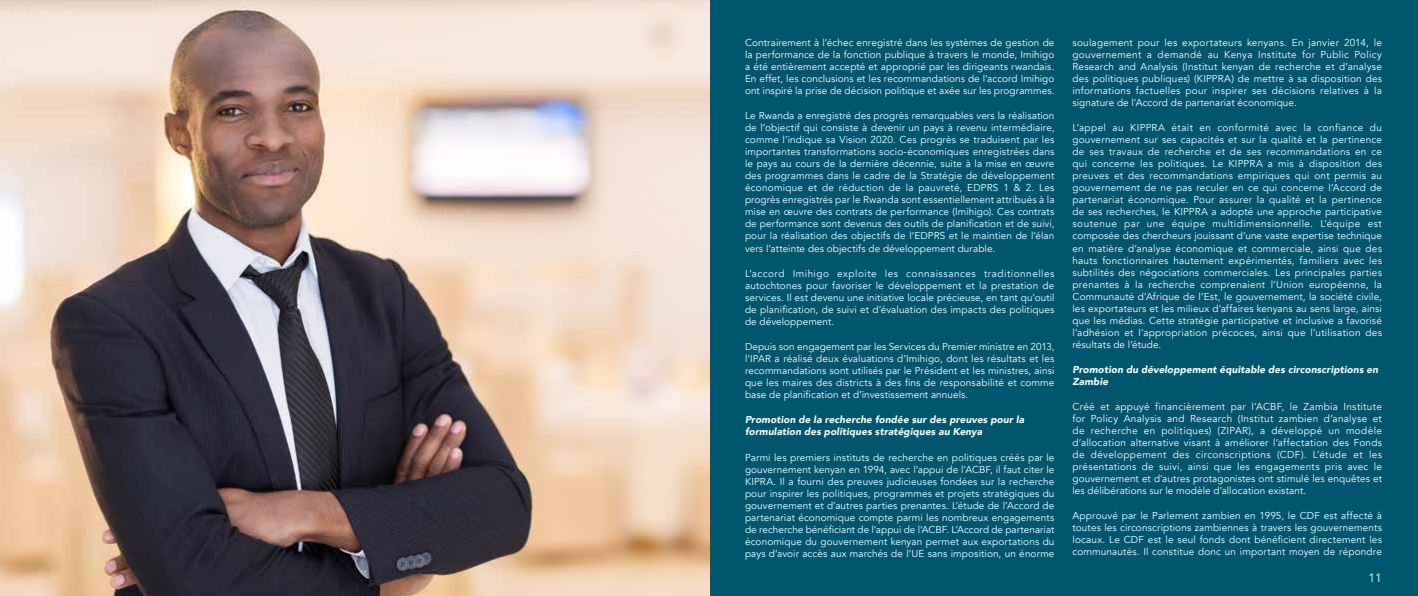
<style>
.page{position:relative;width:1418px;height:596px;background:#fff}
.page>*{position:absolute;margin:0;border:0;box-sizing:border-box;transform-origin:0 0}
.t1{font:12px "Avenir";color:#fff}
.t2{font:10px/12px "Avenir";letter-spacing:.01em;color:#fff;text-align:justify}
.t3{font:italic 900 10px/12px "Avenir";letter-spacing:.01em;color:#fff}
</style>
<div class="page">
<div style="left:709px;top:0;width:708px;height:595px;background:#00556f"></div>
<img style="left:0;top:0;width:709px;height:595px">
<p class="t2" style="left:745px;top:37px;width:311px">Contrairement à l’échec enregistré dans les systèmes de gestion de la performance de la fonction publique à travers le monde, Imihigo a été entièrement accepté et approprié par les dirigeants rwandais.<br>En effet, les conclusions et les recommandations de l’accord Imihigo ont inspiré la prise de décision politique et axée sur les programmes.</p>
<p class="t2" style="left:745px;top:110px;width:311px">Le Rwanda a enregistré des progrès remarquables vers la réalisation de l’objectif qui consiste à devenir un pays à revenu intermédiaire, comme l’indique sa Vision 2020. Ces progrès se traduisent par les importantes transformations socio-économiques enregistrées dans le pays au cours de la dernière décennie, suite à la mise en œuvre des programmes dans le cadre de la Stratégie de développement économique et de réduction de la pauvreté, EDPRS 1 &amp; 2. Les progrès enregistrés par le Rwanda sont essentiellement attribués à la mise en œuvre des contrats de performance (Imihigo). Ces contrats de performance sont devenus des outils de planification et de suivi, pour la réalisation des objectifs de l’EDPRS et le maintien de l’élan vers l’atteinte des objectifs de développement durable.</p>
<p class="t2" style="left:745px;top:267px;width:311px">L’accord Imihigo exploite les connaissances traditionnelles autochtones pour favoriser le développement et la prestation de services. Il est devenu une initiative locale précieuse, en tant qu’outil de planification, de suivi et d’évaluation des impacts des politiques de développement.</p>
<p class="t2" style="left:745px;top:340px;width:311px">Depuis son engagement par les Services du Premier ministre en 2013, l’IPAR a réalisé deux évaluations d’Imihigo, dont les résultats et les recommandations sont utilisés par le Président et les ministres, ainsi que les maires des districts à des fins de responsabilité et comme base de planification et d’investissement annuels.</p>
<p class="t3" style="left:745px;top:413px;width:281px">Promotion de la recherche fondée sur des preuves pour la formulation des politiques stratégiques au Kenya</p>
<p class="t2" style="left:745px;top:451px;width:311px">Parmi les premiers instituts de recherche en politiques créés par le gouvernement kenyan en 1994, avec l’appui de l’ACBF, il faut citer le KIPRA. Il a fourni des preuves judicieuses fondées sur la recherche pour inspirer les politiques, programmes et projets stratégiques du gouvernement et d’autres parties prenantes. L’étude de l’Accord de partenariat économique compte parmi les nombreux engagements de recherche bénéficiant de l’appui de l’ACBF. L’Accord de partenariat économique du gouvernement kenyan permet aux exportations du pays d’avoir accès aux marchés de l’UE sans imposition, un énorme</p>
<p class="t2" style="left:1072px;top:37px;width:311px">soulagement pour les exportateurs kenyans. En janvier 2014, le gouvernement a demandé au Kenya Institute for Public Policy Research and Analysis (Institut kenyan de recherche et d’analyse des politiques publiques) (KIPPRA) de mettre à sa disposition des informations factuelles pour inspirer ses décisions relatives à la signature de l’Accord de partenariat économique.</p>
<p class="t2" style="left:1072px;top:122px;width:311px">L’appel au KIPPRA était en conformité avec la confiance du gouvernement sur ses capacités et sur la qualité et la pertinence de ses travaux de recherche et de ses recommandations en ce qui concerne les politiques. Le KIPPRA a mis à disposition des preuves et des recommandations empiriques qui ont permis au gouvernement de ne pas reculer en ce qui concerne l’Accord de partenariat économique. Pour assurer la qualité et la pertinence de ses recherches, le KIPPRA a adopté une approche participative soutenue par une équipe multidimensionnelle. L’équipe est composée des chercheurs jouissant d’une vaste expertise technique en matière d’analyse économique et commerciale, ainsi que des hauts fonctionnaires hautement expérimentés, familiers avec les subtilités des négociations commerciales. Les principales parties prenantes à la recherche comprenaient l’Union européenne, la Communauté d’Afrique de l’Est, le gouvernement, la société civile, les exportateurs et les milieux d’affaires kenyans au sens large, ainsi que les médias. Cette stratégie participative et inclusive a favorisé l’adhésion et l’appropriation précoces, ainsi que l’utilisation des résultats de l’étude.</p>
<p class="t3" style="left:1072px;top:363px;width:307px">Promotion du développement équitable des circonscriptions en<br>Zambie</p>
<p class="t2" style="left:1072px;top:400px;width:311px">Créé et appuyé financièrement par l’ACBF, le Zambia Institute for Policy Analysis and Research (Institut zambien d’analyse et de recherche en politiques) (ZIPAR), a développé un modèle d’allocation alternative visant à améliorer l’affectation des Fonds de développement des circonscriptions (CDF). L’étude et les présentations de suivi, ainsi que les engagements pris avec le gouvernement et d’autres protagonistes ont stimulé les enquêtes et les délibérations sur le modèle d’allocation existant.</p>
<p class="t2" style="left:1072px;top:510px;width:311px">Approuvé par le Parlement zambien en 1995, le CDF est affecté à toutes les circonscriptions zambiennes à travers les gouvernements locaux. Le CDF est le seul fonds dont bénéficient directement les communautés. Il constitue donc un important moyen de répondre</p>
<p class="t1" style="left:1368px;top:570px;width:15px">11</p>
</div>
